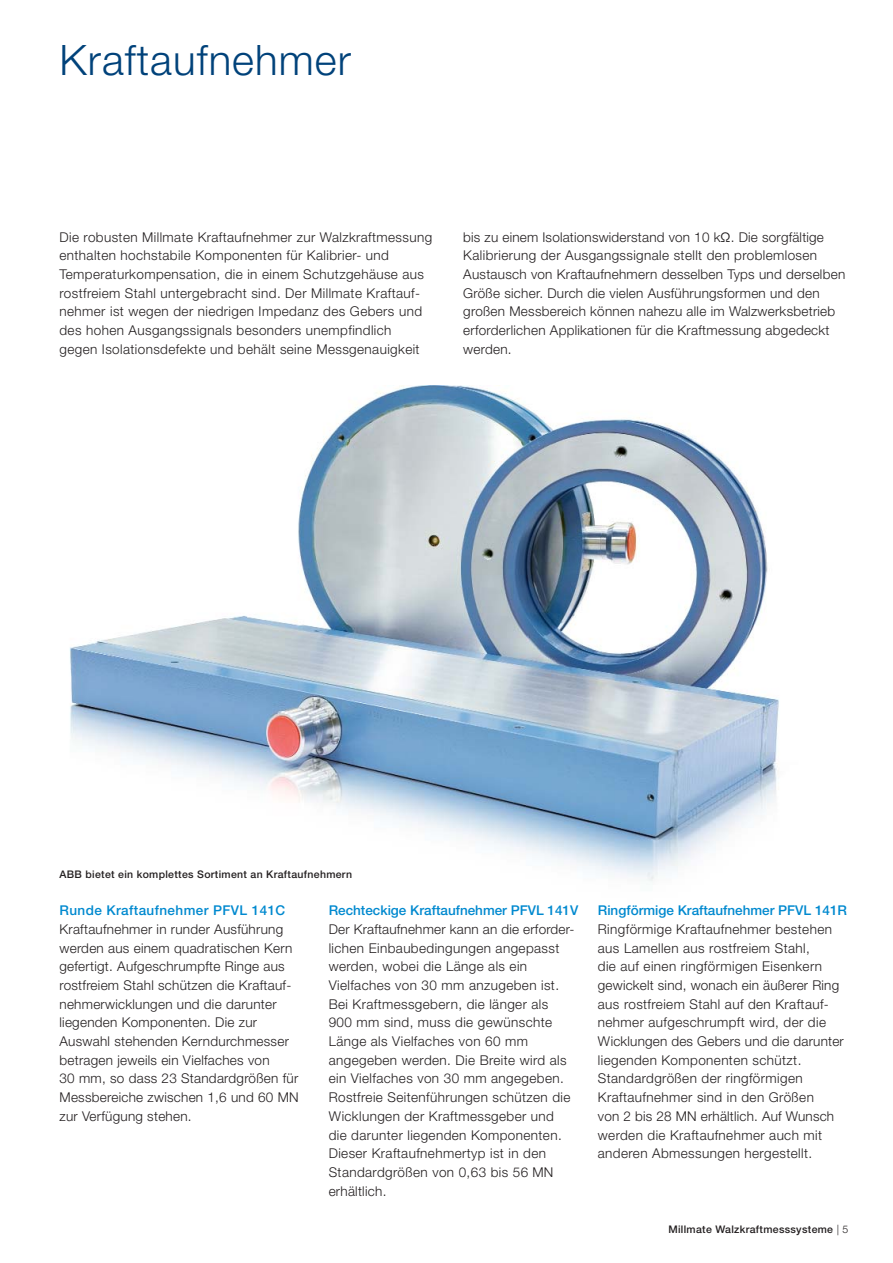
<style>
.page{position:relative;width:893px;height:1263px;background:#fff}
.page>*{position:absolute;margin:0;border:0;box-sizing:border-box;transform-origin:0 0}
.t1{font:300 42px "Helvetica Neue LT Pro";letter-spacing:.025em;color:#00427a}
.t2{font:300 13.5px/18.8px "Helvetica Neue LT Pro";letter-spacing:.03em;color:#231f20}
.t3{font:500 13.5px "Helvetica Neue LT Pro";color:#0089cf}
.t4{font:500 13.5px "Helvetica Neue LT Pro";letter-spacing:.03em;color:#0089cf}
.t5{font:500 10.5px "Helvetica Neue";letter-spacing:.03em;color:#231f20}
.t6{font:500 10.5px "Helvetica Neue LT Pro";letter-spacing:.03em;color:#231f20}
.s1{font-weight:300}
</style>
<div class="page">
<img style="left:69px;top:385px;width:710px;height:497px">
<h1 class="t1" style="left:59px;top:45px;width:293px">Kraftaufnehmer</h1>
<p class="t2" style="left:59px;top:229px;width:374px">Die robusten Millmate Kraftaufnehmer zur Walzkraftmessung enthalten hochstabile Komponenten für Kalibrier- und Temperaturkompensation, die in einem Schutzgehäuse aus rostfreiem Stahl untergebracht sind. Der Millmate Kraftauf&shy;nehmer ist wegen der niedrigen Impedanz des Gebers und des hohen Ausgangssignals besonders unempfindlich gegen Isolationsdefekte und behält seine Messgenauigkeit</p>
<p class="t2" style="left:463px;top:229px;width:383px">bis zu einem Isolationswiderstand von 10 kΩ. Die sorgfältige Kalibrierung der Ausgangssignale stellt den problemlosen Austausch von Kraftaufnehmern desselben Typs und derselben Größe sicher. Durch die vielen Ausführungsformen und den großen Messbereich können nahezu alle im Walzwerksbetrieb erforderlichen Applikationen für die Kraftmessung abgedeckt werden.</p>
<p class="t5" style="left:59px;top:870px;width:294px">ABB bietet ein komplettes Sortiment an Kraftaufnehmern</p>
<p class="t4" style="left:59px;top:905px;width:227px">Runde Kraftaufnehmer PFVL 141C</p>
<p class="t2" style="left:59px;top:921px;width:241px">Kraftaufnehmer in runder Ausführung werden aus einem quadratischen Kern gefertigt. Aufgeschrumpfte Ringe aus rostfreiem Stahl schützen die Kraftauf&shy;nehmerwicklungen und die darunter liegenden Komponenten. Die zur Auswahl stehenden Kerndurchmesser betragen jeweils ein Vielfaches von<br>30 mm, so dass 23 Standardgrößen für Messbereiche zwischen 1,6 und 60 MN zur Verfügung stehen.</p>
<p class="t3" style="left:329px;top:905px;width:251px">Rechteckige Kraftaufnehmer PFVL 141V</p>
<p class="t2" style="left:329px;top:921px;width:247px">Der Kraftaufnehmer kann an die erforder&shy;lichen Einbaubedingungen angepasst werden, wobei die Länge als ein Vielfaches von 30 mm anzugeben ist.<br>Bei Kraftmessgebern, die länger als 900 mm sind, muss die gewünschte Länge als Vielfaches von 60 mm angegeben werden. Die Breite wird als ein Vielfaches von 30 mm angegeben.<br>Rostfreie Seitenführungen schützen die Wicklungen der Kraftmessgeber und die darunter liegenden Komponenten.<br>Dieser Kraftaufnehmertyp ist in den Standardgrößen von 0,63 bis 56 MN erhältlich.</p>
<p class="t3" style="left:598px;top:905px;width:251px">Ringförmige Kraftaufnehmer PFVL 141R</p>
<p class="t2" style="left:598px;top:921px;width:247px">Ringförmige Kraftaufnehmer bestehen aus Lamellen aus rostfreiem Stahl,<br>die auf einen ringförmigen Eisenkern gewickelt sind, wonach ein äußerer Ring aus rostfreiem Stahl auf den Kraftauf&shy;nehmer aufgeschrumpft wird, der die Wicklungen des Gebers und die darunter liegenden Komponenten schützt.<br>Standardgrößen der ringförmigen Kraftaufnehmer sind in den Größen<br>von 2 bis 28 MN erhältlich. Auf Wunsch werden die Kraftaufnehmer auch mit anderen Abmessungen hergestellt.</p>
<p class="t6" style="left:668px;top:1226px;width:181px">Millmate Walzkraftmesssysteme <span class="s1">| 5</span></p>
</div>
